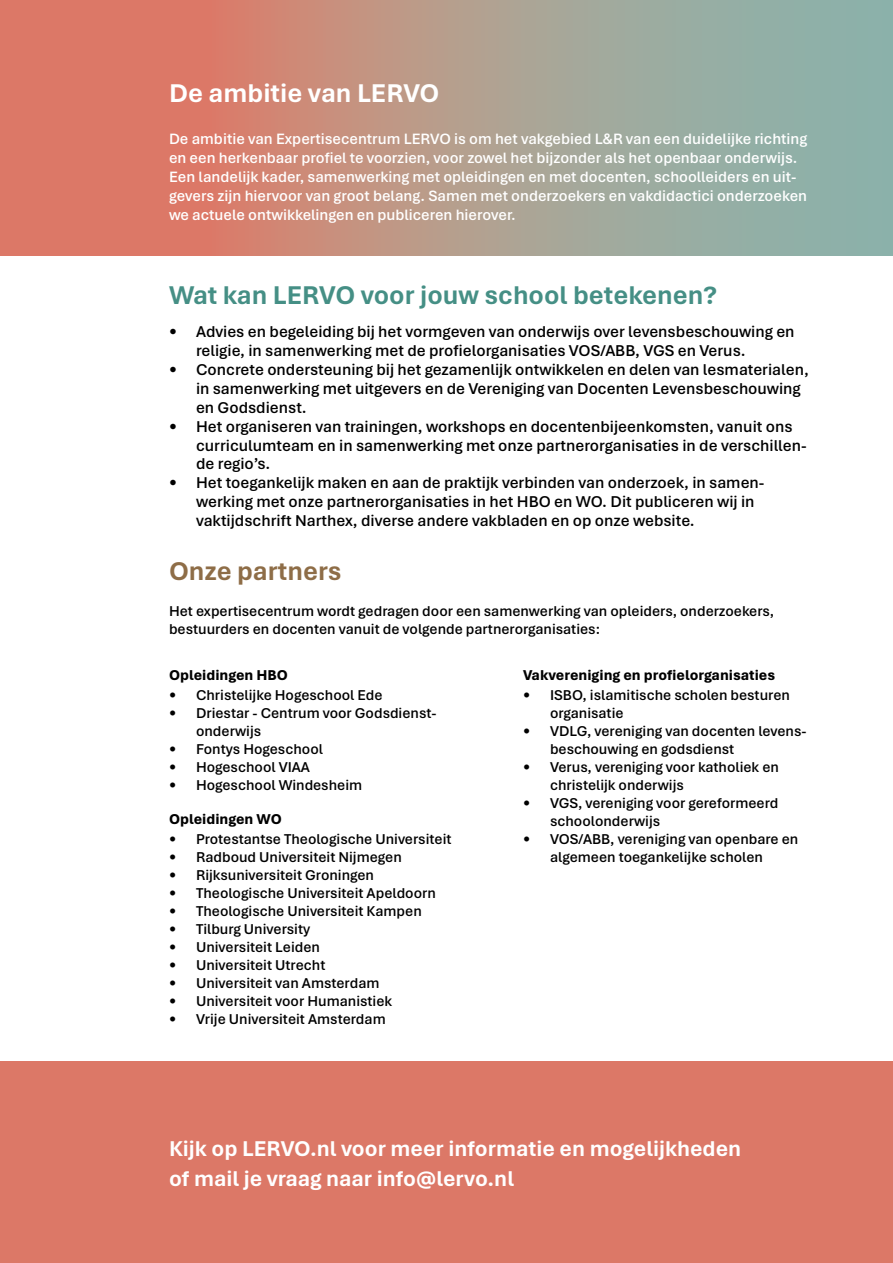
<style>
.page{position:relative;width:893px;height:1263px;background:#fff}
.page>*{position:absolute;margin:0;border:0;box-sizing:border-box;transform-origin:0 0}
.t1{font:700 27px "Aptos";color:#458f85}
.t2{font:700 27px "Aptos";color:#fff}
.t3{font:700 27px "Aptos";color:#8e6d47}
.t4{font:700 22.5px/30px "Aptos";color:#fff}
.t5{font:600 16.5px/18.9px "Aptos";color:#000}
.t6{font:600 15.75px/18.9px "Aptos";color:#fff}
.t7{font:600 15px/18px "Aptos";color:#000}
.t8{font:800 15px "Aptos";color:#000}
</style>
<div class="page">
<div style="left:1px;top:0;width:892px;height:256px;background:linear-gradient(to right,#ea725e,#85bcb3)"></div>
<div style="left:0;top:1061px;width:892px;height:202px;background:#dc7867"></div>
<h1 class="t2" style="left:169px;top:75px;width:272px">De ambitie van LERVO</h1>
<p class="t6" style="left:169px;top:129px;width:640px">De ambitie van Expertisecentrum LERVO is om het vakgebied L&amp;R van een duidelijke richting en een herkenbaar profiel te voorzien, voor zowel het bijzonder als het openbaar onderwijs.<br>Een landelijk kader, samenwerking met opleidingen en met docenten, schoolleiders en uit&shy;gevers zijn hiervoor van groot belang. Samen met onderzoekers en vakdidactici onderzoeken we actuele ontwikkelingen en publiceren hierover.</p>
<h1 class="t1" style="left:169px;top:276px;width:549px">Wat kan LERVO voor jouw school betekenen?</h1>
<p class="t5" style="left:196px;top:322px;width:600px;text-indent:-27px">• Advies en begeleiding bij het vormgeven van onderwijs over levensbeschouwing en religie, in samenwerking met de profielorganisaties VOS/ABB, VGS en Verus.</p>
<p class="t5" style="left:196px;top:359px;width:614px;text-indent:-27px">• Concrete ondersteuning bij het gezamenlijk ontwikkelen en delen van lesmaterialen, in samenwerking met uitgevers en de Vereniging van Docenten Levensbeschouwing en Godsdienst.</p>
<p class="t5" style="left:196px;top:416px;width:612px;text-indent:-27px">• Het organiseren van trainingen, workshops en docentenbijeenkomsten, vanuit ons curriculumteam en in samenwerking met onze partnerorganisaties in de verschillen&shy;de regio’s.</p>
<p class="t5" style="left:196px;top:473px;width:570px;text-indent:-27px">• Het toegankelijk maken en aan de praktijk verbinden van onderzoek, in samen&shy;werking met onze partnerorganisaties in het HBO en WO. Dit publiceren wij in vaktijdschrift Narthex, diverse andere vakbladen en op onze website.</p>
<h1 class="t3" style="left:169px;top:553px;width:174px">Onze partners</h1>
<p class="t7" style="left:169px;top:602px;width:607px">Het expertisecentrum wordt gedragen door een samenwerking van opleiders, onderzoekers, bestuurders en docenten vanuit de volgende partnerorganisaties:</p>
<p class="t8" style="left:169px;top:665px;width:120px">Opleidingen HBO</p>
<p class="t7" style="left:169px;top:685px;width:215px">• Christelijke Hogeschool Ede</p>
<p class="t7" style="left:196px;top:703px;width:241px;text-indent:-27px">• Driestar - Centrum voor Godsdienst&shy;onderwijs</p>
<p class="t7" style="left:169px;top:739px;width:155px">• Fontys Hogeschool</p>
<p class="t7" style="left:169px;top:757px;width:142px">• Hogeschool VIAA</p>
<p class="t7" style="left:169px;top:775px;width:195px">• Hogeschool Windesheim</p>
<p class="t8" style="left:169px;top:809px;width:114px">Opleidingen WO</p>
<p class="t7" style="left:169px;top:829px;width:284px">• Protestantse Theologische Universiteit</p>
<p class="t7" style="left:169px;top:847px;width:234px">• Radboud Universiteit Nijmegen</p>
<p class="t7" style="left:169px;top:865px;width:207px">• Rijksuniversiteit Groningen</p>
<p class="t7" style="left:169px;top:883px;width:268px">• Theologische Universiteit Apeldoorn</p>
<p class="t7" style="left:169px;top:901px;width:254px">• Theologische Universiteit Kampen</p>
<p class="t7" style="left:169px;top:919px;width:143px">• Tilburg University</p>
<p class="t7" style="left:169px;top:937px;width:152px">• Universiteit Leiden</p>
<p class="t7" style="left:169px;top:955px;width:158px">• Universiteit Utrecht</p>
<p class="t7" style="left:169px;top:973px;width:212px">• Universiteit van Amsterdam</p>
<p class="t7" style="left:169px;top:991px;width:225px">• Universiteit voor Humanistiek</p>
<p class="t7" style="left:169px;top:1009px;width:218px">• Vrije Universiteit Amsterdam</p>
<p class="t8" style="left:523px;top:665px;width:254px">Vakvereniging en profielorganisaties</p>
<p class="t7" style="left:550px;top:685px;width:241px;text-indent:-27px">• ISBO, islamitische scholen besturen organisatie</p>
<p class="t7" style="left:550px;top:721px;width:258px;text-indent:-27px">• VDLG, vereniging van docenten levens&shy;beschouwing en godsdienst</p>
<p class="t7" style="left:550px;top:757px;width:230px;text-indent:-27px">• Verus, vereniging voor katholiek en christelijk onderwijs</p>
<p class="t7" style="left:550px;top:793px;width:230px;text-indent:-27px">• VGS, vereniging voor gereformeerd schoolonderwijs</p>
<p class="t7" style="left:523px;top:829px;width:277px;text-align:center">• VOS/ABB, vereniging van openbare en algemeen toegankelijke scholen</p>
<h2 class="t4" style="left:169px;top:1133px;width:574px">Kijk op LERVO.nl voor meer informatie en mogelijkheden of mail je vraag naar info@lervo.nl</h2>
</div>
